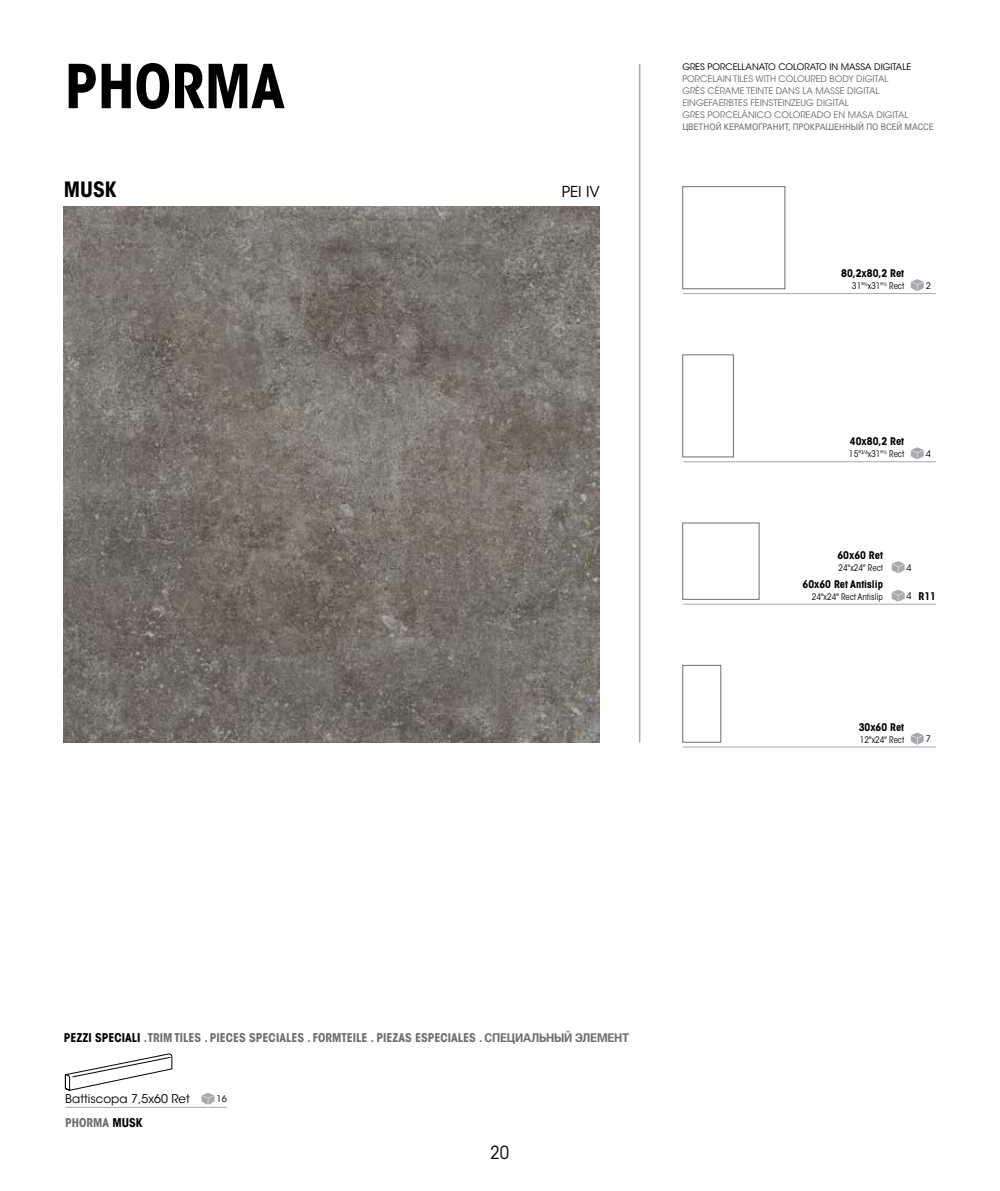
<style>
.page{position:relative;width:1000px;height:1191px;background:#fff}
.page>*{position:absolute;margin:0;border:0;box-sizing:border-box;transform-origin:0 0}
.t1{font:700 condensed 60px "ITC Avant Garde Std";color:#000}
.t2{font:700 condensed 21px "ITC Avant Garde Std";color:#000}
.t3{font:condensed 18px "ITC Avant Garde Std";color:#000}
.t4{font:15px "ITC Avant Garde Std";color:#000}
.t5{font:700 condensed 12px "ITC Avant Garde Std";color:#6d6e71}
.t6{font:12px "ITC Avant Garde Std";color:#000}
.t7{font:700 condensed 10.5px "ITC Avant Garde Std";color:#000}
.t8{font:9px/12px "ITC Avant Garde Std";color:#6d6e71}
.t9{font:condensed 9px "ITC Avant Garde Std";color:#000}
.t10{font:9px "ITC Avant Garde Std";color:#000}
.t11{font:9px "Univers Cyr";color:#6d6e71;scale:.9 1}
.s1{color:#000}
.s2{font-family:"Univers Cyr";font-stretch:normal}
.s3{font-weight:400;font-stretch:normal;font-size:9px}
</style>
<div class="page">
<hr style="left:638px;top:64px;width:2px;height:678px;background:#a7a9ac">
<img style="left:64px;top:207px;width:536px;height:535px">
<svg style="left:65px;top:1053px;width:107px;height:37px"></svg>
<hr style="left:65px;top:1107px;width:162px;height:1px;background:#a7a9ac">
<svg style="left:201px;top:1093px;width:13px;height:11px"></svg>
<hr style="left:682px;top:293px;width:253px;height:1px;background:#a7a9ac">
<svg style="left:910px;top:279px;width:13px;height:12px"></svg>
<div style="left:682px;top:186px;width:103px;height:103px;border:1px solid #6d6e71"></div>
<hr style="left:682px;top:461px;width:253px;height:1px;background:#a7a9ac">
<svg style="left:910px;top:447px;width:13px;height:12px"></svg>
<div style="left:682px;top:354px;width:51px;height:103px;border:1px solid #6d6e71"></div>
<div style="left:682px;top:665px;width:39px;height:77px;border:1px solid #6d6e71"></div>
<hr style="left:682px;top:747px;width:253px;height:1px;background:#a7a9ac">
<svg style="left:910px;top:732px;width:13px;height:12px"></svg>
<hr style="left:682px;top:604px;width:253px;height:1px;background:#a7a9ac">
<svg style="left:891px;top:561px;width:13px;height:12px"></svg>
<svg style="left:891px;top:590px;width:13px;height:12px"></svg>
<h1 class="t1" style="left:64px;top:48px;width:222px">PHORMA</h1>
<p class="t10" style="left:682px;top:62px;width:230px">GRES PORCELLANATO COLORATO IN MASSA DIGITALE</p>
<p class="t8" style="left:682px;top:73px;width:228px">PORCELAIN TILES WITH COLOURED BODY DIGITAL GRÈS CÉRAME TEINTE DANS LA MASSE DIGITAL EINGEFAERBTES FEINSTEINZEUG DIGITAL<br>GRES PORCELÁNICO COLOREADO EN MASA DIGITAL</p>
<p class="t11" style="left:682px;top:122px;width:281px">ЦВЕТНОЙ КЕРАМОГРАНИТ, ПРОКРАШЕННЫЙ ПО ВСЕЙ МАССЕ</p>
<h2 class="t2" style="left:64px;top:176px;width:54px">MUSK</h2>
<h3 class="t4" style="left:561px;top:183px;width:39px">PEI IV</h3>
<h3 class="t5" style="left:64px;top:1030px;width:567px"><span class="s1">PEZZI SPECIALI</span> .TRIM TILES . PIECES SPECIALES . FORMTEILE . PIEZAS ESPECIALES . <span class="s2">СПЕЦИАЛЬНЫЙ ЭЛЕМЕНТ</span></h3>
<h3 class="t6" style="left:65px;top:1091px;width:126px">Battiscopa 7,5x60 Ret</h3>
<p class="t10" style="left:216px;top:1093px;width:12px">16</p>
<h3 class="t5" style="left:65px;top:1115px;width:79px">PHORMA <span class="s1">MUSK</span></h3>
<h3 class="t3" style="left:490px;top:1141px;width:20px">20</h3>
<p class="t7" style="left:840px;top:267px;width:65px">80,2x80,2 Ret</p>
<p class="t9" style="left:851px;top:280px;width:54px">31"<sup>½</sup>x31"<sup>½</sup> Rect</p>
<p class="t10" style="left:925px;top:280px;width:7px">2</p>
<p class="t7" style="left:849px;top:435px;width:56px">40x80,2 Ret</p>
<p class="t9" style="left:848px;top:448px;width:57px">15"<sup>3/4</sup>x31"<sup>½</sup> Rect</p>
<p class="t10" style="left:925px;top:448px;width:7px">4</p>
<p class="t7" style="left:837px;top:548px;width:47px">60x60 Ret</p>
<p class="t9" style="left:838px;top:562px;width:46px">24"x24" Rect</p>
<p class="t10" style="left:906px;top:562px;width:7px">4</p>
<p class="t7" style="left:802px;top:577px;width:82px">60x60 Ret Antislip</p>
<p class="t9" style="left:811px;top:591px;width:73px">24"x24" Rect Antislip</p>
<p class="t7" style="left:906px;top:589px;width:31px"><span class="s3">4</span> R11</p>
<p class="t7" style="left:858px;top:720px;width:47px">30x60 Ret</p>
<p class="t9" style="left:859px;top:734px;width:46px">12"x24" Rect</p>
<p class="t10" style="left:925px;top:733px;width:7px">7</p>
</div>
